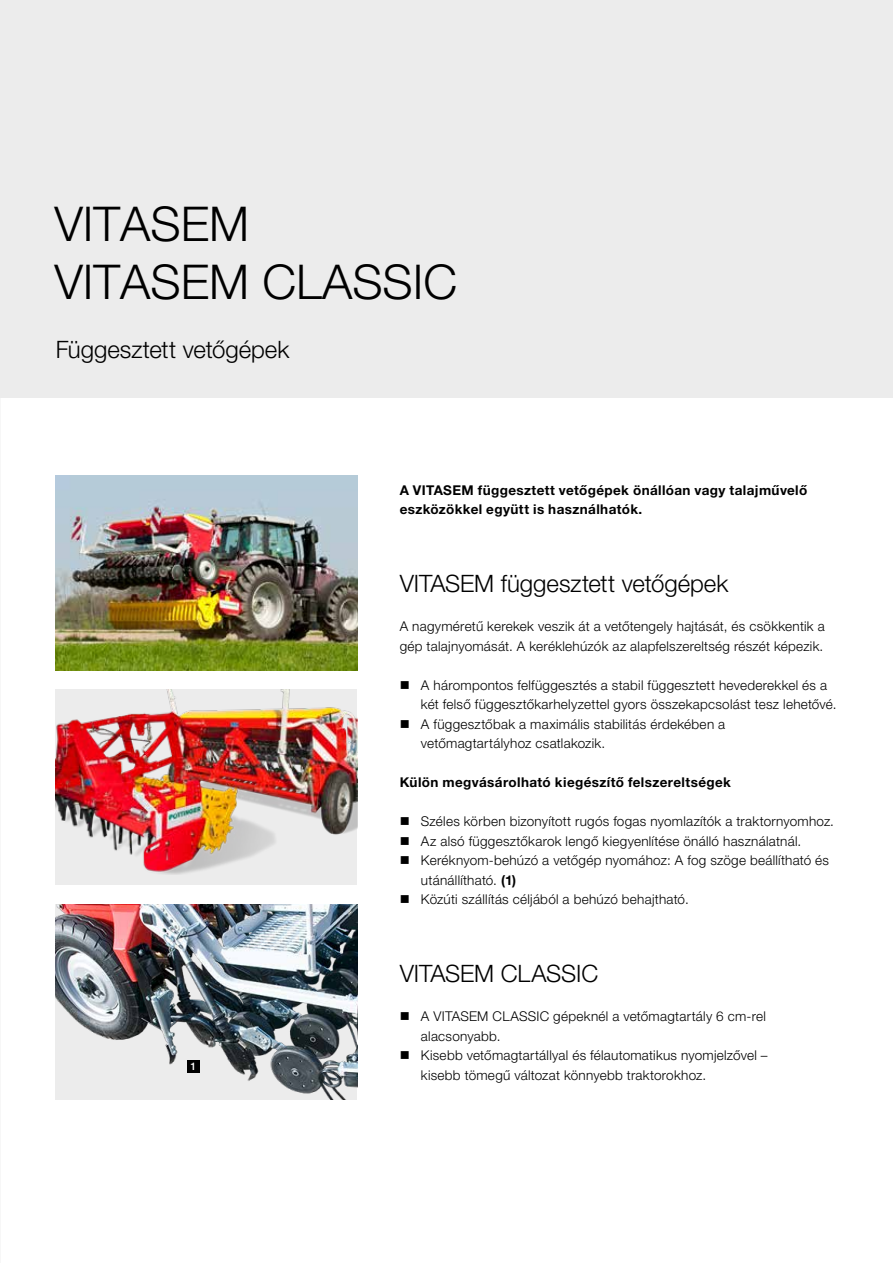
<style>
.page{position:relative;width:893px;height:1263px;background:#fff}
.page>*{position:absolute;margin:0;border:0;box-sizing:border-box;transform-origin:0 0}
.t1{font:300 48px/57.6px "Helvetica Neue LTW1 G";color:#000}
.t2{font:300 24px "Helvetica Neue LTW1 G";letter-spacing:-.005em;color:#000}
.t3{font:300 13.5px/19.5px "Helvetica Neue LTW1 G";letter-spacing:.02em;color:#000}
.t4{font:700 13.5px/19.5px "Helvetica Neue LTW1 G";letter-spacing:.03em;color:#000}
.t5{font:500 10.5px "Helvetica Neue LTW1 G";color:#fff}
.s1{font-weight:700}
</style>
<div class="page">
<div style="left:0;top:0;width:893px;height:397px;background:#ececec"></div>
<div style="left:55px;top:690px;width:302px;height:195px;background:#ececec"></div>
<img style="left:55px;top:690px;width:302px;height:184px">
<img style="left:55px;top:904px;width:302px;height:195px">
<img style="left:55px;top:475px;width:302px;height:195px">
<div style="left:187px;top:1060px;width:13px;height:13px;background:#000"></div>
<h1 class="t1" style="left:54px;top:195px;width:404px">VITASEM<br>VITASEM CLASSIC</h1>
<h2 class="t2" style="left:56px;top:335px;width:235px">Függesztett vetőgépek</h2>
<p class="t5" style="left:191px;top:1060px;width:7px">1</p>
<p class="t4" style="left:400px;top:480px;width:409px">A VITASEM függesztett vetőgépek önállóan vagy talajművelő eszközökkel együtt is használhatók.</p>
<h2 class="t2" style="left:400px;top:569px;width:330px">VITASEM függesztett vetőgépek</h2>
<p class="t3" style="left:400px;top:616px;width:426px">A nagyméretű kerekek veszik át a vetőtengely hajtását, és csökkentik a gép talajnyomását. A keréklehúzók az alapfelszereltség részét képezik.</p>
<p class="t3" style="left:421px;top:675px;width:417px;text-indent:-21px">■ A hárompontos felfüggesztés a stabil függesztett hevederekkel és a két felső függesztőkarhelyzettel gyors összekapcsolást tesz lehetővé.</p>
<p class="t3" style="left:421px;top:714px;width:306px;text-indent:-21px">■ A függesztőbak a maximális stabilitás érdekében a vetőmagtartályhoz csatlakozik.</p>
<p class="t4" style="left:400px;top:772px;width:333px">Külön megvásárolható kiegészítő felszereltségek</p>
<p class="t3" style="left:400px;top:811px;width:436px">■ Széles körben bizonyított rugós fogas nyomlazítók a traktornyomhoz.</p>
<p class="t3" style="left:400px;top:831px;width:403px">■ Az alsó függesztőkarok lengő kiegyenlítése önálló használatnál.</p>
<p class="t3" style="left:421px;top:850px;width:410px;text-indent:-21px">■ Keréknyom-behúzó a vetőgép nyomához: A fog szöge beállítható és utánállítható. <span class="s1">(1)</span></p>
<p class="t3" style="left:400px;top:889px;width:291px">■ Közúti szállítás céljából a behúzó behajtható.</p>
<h2 class="t2" style="left:400px;top:959px;width:200px">VITASEM CLASSIC</h2>
<p class="t3" style="left:421px;top:1006px;width:347px;text-indent:-21px">■ A VITASEM CLASSIC gépeknél a vetőmagtartály 6 cm-rel alacsonyabb.</p>
<p class="t3" style="left:421px;top:1045px;width:348px;text-indent:-21px">■ Kisebb vetőmagtartállyal és félautomatikus nyomjelzővel – kisebb tömegű változat könnyebb traktorokhoz.</p>
</div>
